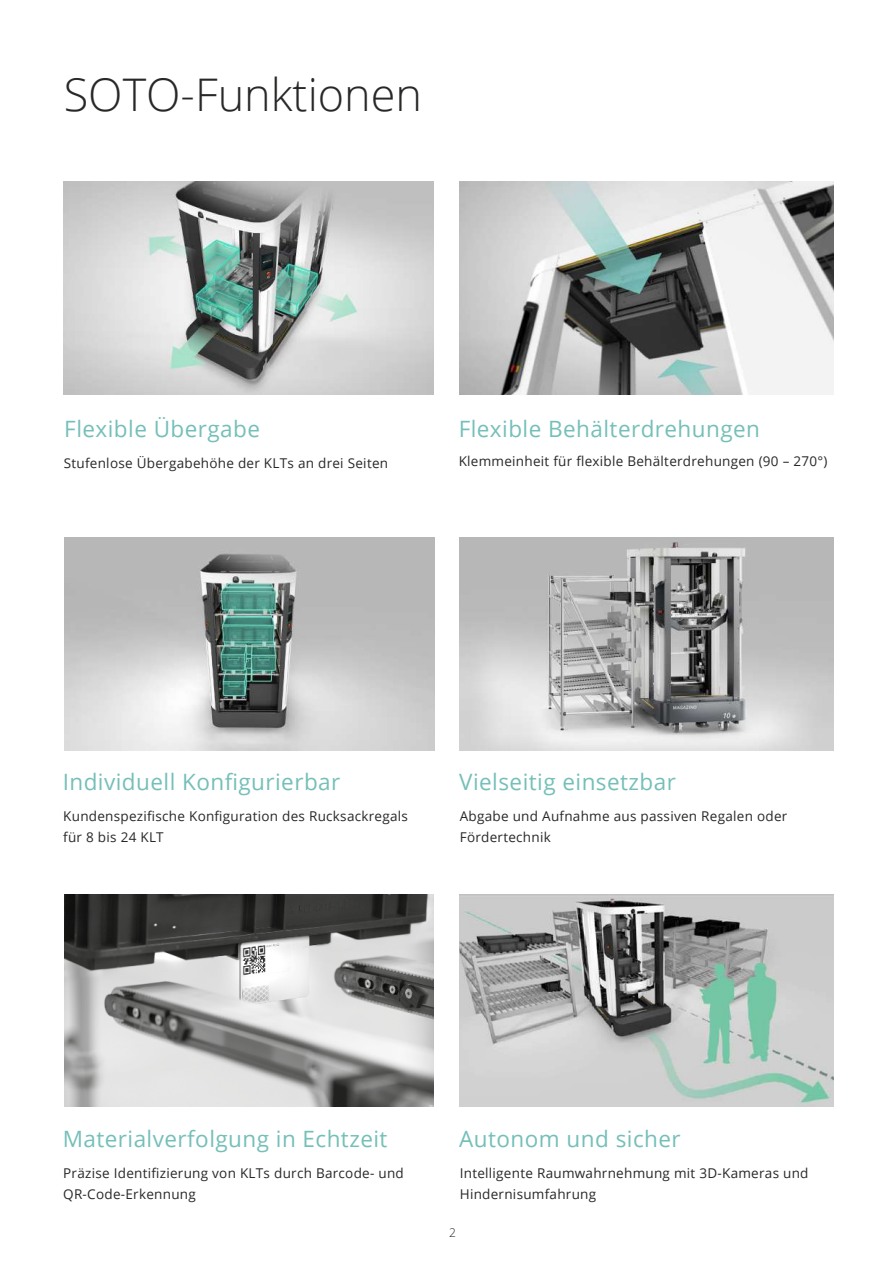
<style>
.page{position:relative;width:893px;height:1263px;background:#fff}
.page>*{position:absolute;margin:0;border:0;box-sizing:border-box;transform-origin:0 0}
.t1{font:300 45px "Open Sans";color:#282827}
.t2{font:22.5px "Open Sans";letter-spacing:.02em;color:#75bfb9}
.t3{font:13.5px/21px "Open Sans";letter-spacing:.02em;color:#282827}
.t4{font:300 12px "Open Sans";color:#282827}
</style>
<div class="page">
<img style="left:64px;top:182px;width:370px;height:212px">
<img style="left:64px;top:538px;width:370px;height:212px">
<img style="left:64px;top:894px;width:370px;height:213px">
<img style="left:459px;top:182px;width:374px;height:212px">
<img style="left:459px;top:538px;width:374px;height:212px">
<img style="left:459px;top:894px;width:374px;height:213px">
<h1 class="t1" style="left:64px;top:64px;width:360px">SOTO-Funktionen</h1>
<h2 class="t2" style="left:64px;top:419px;width:197px">Flexible Übergabe</h2>
<p class="t3" style="left:64px;top:454px;width:326px">Stufenlose Übergabehöhe der KLTs an drei Seiten</p>
<h2 class="t2" style="left:459px;top:419px;width:303px">Flexible Behälterdrehungen</h2>
<p class="t3" style="left:459px;top:450px;width:370px">Klemmeinheit für flexible Behälterdrehungen (90 – 270°)</p>
<h2 class="t2" style="left:63px;top:766px;width:279px">Individuell Konfigurierbar</h2>
<p class="t3" style="left:63px;top:805px;width:346px">Kundenspezifische Konfiguration des Rucksackregals für 8 bis 24 KLT</p>
<h2 class="t2" style="left:459px;top:772px;width:218px">Vielseitig einsetzbar</h2>
<p class="t3" style="left:460px;top:807px;width:329px">Abgabe und Aufnahme aus passiven Regalen oder<br>Fördertechnik</p>
<h2 class="t2" style="left:63px;top:1129px;width:326px">Materialverfolgung in Echtzeit</h2>
<p class="t3" style="left:63px;top:1162px;width:342px">Präzise Identifizierung von KLTs durch Barcode- und<br>QR-Code-Erkennung</p>
<h2 class="t2" style="left:459px;top:1129px;width:223px">Autonom und sicher</h2>
<p class="t3" style="left:460px;top:1164px;width:350px">Intelligente Raumwahrnehmung mit 3D-Kameras und<br>Hindernisumfahrung</p>
<p class="t4" style="left:449px;top:1228px;width:8px">2</p>
</div>
